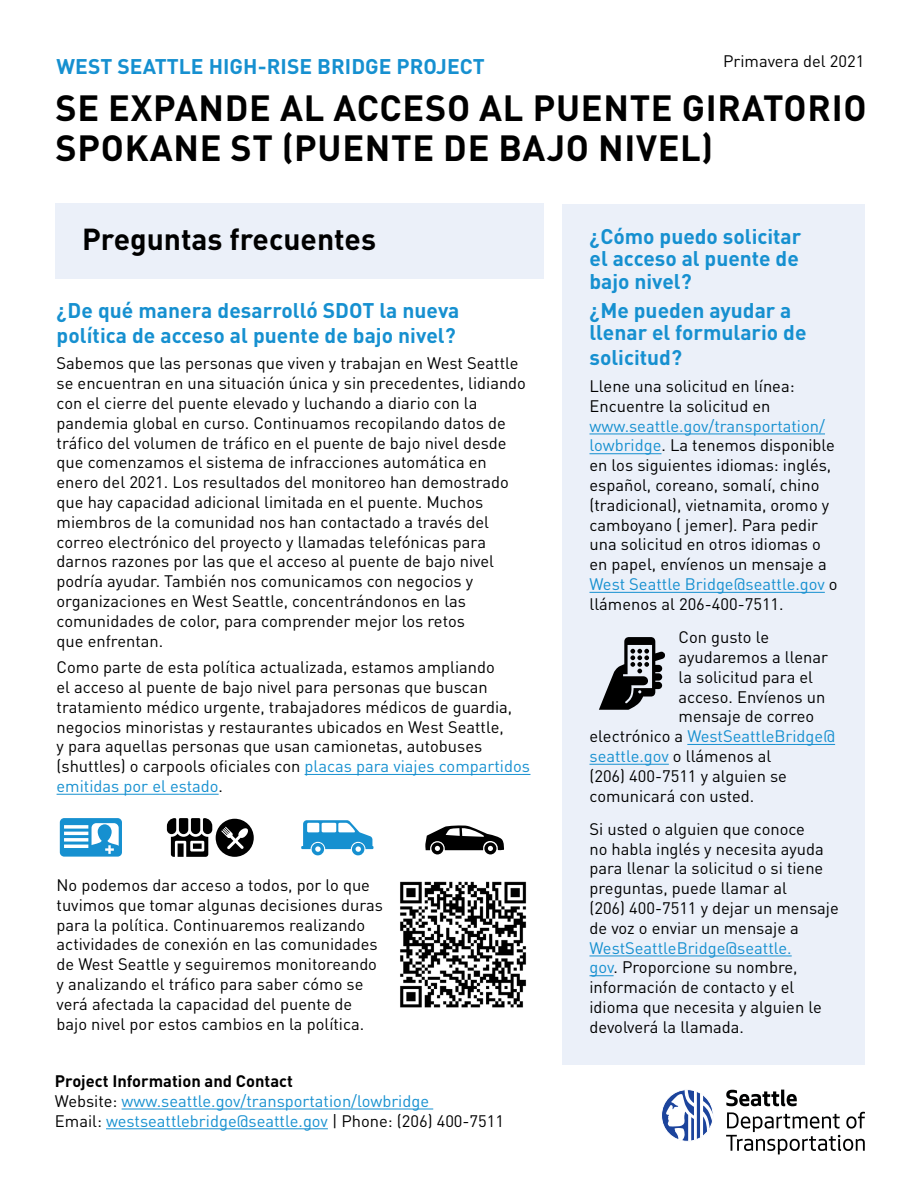
<style>
.page{position:relative;width:918px;height:1188px;background:#fff}
.page>*{position:absolute;margin:0;border:0;box-sizing:border-box;transform-origin:0 0}
.t1{font:700 36px/40.5px "DIN Pro";letter-spacing:.02em;color:#000}
.t2{font:700 30px "DINOT";color:#000}
.t3{font:700 21px/22.5px "DIN Pro";color:#1690d0}
.t4{font:16.5px/19.8px "DINOT";color:#000}
.t5{font:16.5px/19.8px "DINOT";color:#1690d0}
.t6{font:700 16.5px "DINOT";color:#000}
.s1{color:#1690d0}
.s2{color:#000}
</style>
<div class="page">
<div style="left:563px;top:205px;width:302px;height:860px;background:#ebf0f9"></div>
<div style="left:55px;top:203px;width:488px;height:76px;background:#ebf0f9"></div>
<hr style="left:305px;top:774px;width:225px;height:1px;background:#1690d0">
<hr style="left:57px;top:794px;width:162px;height:1px;background:#1690d0">
<hr style="left:122px;top:1109px;width:311px;height:1px;background:#1690d0">
<hr style="left:106px;top:1129px;width:222px;height:1px;background:#1690d0">
<hr style="left:590px;top:434px;width:235px;height:1px;background:#1690d0">
<hr style="left:590px;top:453px;width:72px;height:1px;background:#1690d0">
<hr style="left:590px;top:592px;width:235px;height:1px;background:#1690d0">
<hr style="left:687px;top:744px;width:148px;height:1px;background:#1690d0">
<hr style="left:590px;top:764px;width:79px;height:1px;background:#1690d0">
<hr style="left:590px;top:956px;width:202px;height:1px;background:#1690d0">
<svg style="left:590px;top:975px;width:24px;height:1px"></svg>
<svg style="left:301px;top:820px;width:73px;height:36px"></svg>
<svg style="left:60px;top:818px;width:62px;height:39px"></svg>
<div style="left:216px;top:819px;width:38px;height:38px;background:#000;border-radius:50%"></div>
<svg style="left:221px;top:826px;width:27px;height:24px"></svg>
<svg style="left:167px;top:818px;width:45px;height:39px"></svg>
<svg style="left:425px;top:825px;width:79px;height:29px"></svg>
<img style="left:400px;top:881px;width:127px;height:127px">
<svg style="left:599px;top:637px;width:66px;height:73px"></svg>
<svg style="left:726px;top:1112px;width:139px;height:42px"></svg>
<svg style="left:726px;top:1090px;width:71px;height:16px"></svg>
<div style="left:662px;top:1090px;width:51px;height:51px;background:#1c449c;border-radius:50%"></div>
<svg style="left:666px;top:1090px;width:47px;height:51px"></svg>
<h1 class="t3" style="left:57px;top:52px;width:430px">WEST SEATTLE HIGH-RISE BRIDGE PROJECT</h1>
<p class="t4" style="left:723px;top:51px;width:143px">Primavera del 2021</p>
<h1 class="t1" style="left:55px;top:83px;width:813px">SE EXPANDE AL ACCESO AL PUENTE GIRATORIO<br>SPOKANE ST (PUENTE DE BAJO NIVEL)</h1>
<h1 class="t2" style="left:82px;top:219px;width:296px">Preguntas frecuentes</h1>
<h2 class="t3" style="left:57px;top:295px;width:404px;line-height:25.2px">¿De qué manera desarrolló SDOT la nueva política de acceso al puente de bajo nivel?</h2>
<p class="t4" style="left:57px;top:353px;width:471px">Sabemos que las personas que viven y trabajan en West Seattle se encuentran en una situación única y sin precedentes, lidiando con el cierre del puente elevado y luchando a diario con la pandemia global en curso. Continuamos recopilando datos de tráfico del volumen de tráfico en el puente de bajo nivel desde que comenzamos el sistema de infracciones automática en enero del 2021. Los resultados del monitoreo han demostrado que hay capacidad adicional limitada en el puente. Muchos miembros de la comunidad nos han contactado a través del correo electrónico del proyecto y llamadas telefónicas para darnos razones por las que el acceso al puente de bajo nivel podría ayudar. También nos comunicamos con negocios y organizaciones en West Seattle, concentrándonos en las comunidades de color, para comprender mejor los retos<br>que enfrentan.</p>
<p class="t4" style="left:57px;top:657px;width:475px">Como parte de esta política actualizada, estamos ampliando<br>el acceso al puente de bajo nivel para personas que buscan tratamiento médico urgente, trabajadores médicos de guardia, negocios minoristas y restaurantes ubicados en West Seattle,<br>y para aquellas personas que usan camionetas, autobuses (shuttles) o carpools oficiales con <span class="s1">placas para viajes compartidos emitidas por el estado</span>.</p>
<p class="t4" style="left:57px;top:875px;width:328px">No podemos dar acceso a todos, por lo que tuvimos que tomar algunas decisiones duras para la política. Continuaremos realizando actividades de conexión en las comunidades de West Seattle y seguiremos monitoreando y analizando el tráfico para saber cómo se verá afectada la capacidad del puente de bajo nivel por estos cambios en la política.</p>
<h4 class="t6" style="left:55px;top:1070px;width:239px">Project Information and Contact</h4>
<p class="t5" style="left:55px;top:1091px;width:451px"><span class="s2">Website:</span> www.seattle.gov/transportation/lowbridge<br><span class="s2">Email:</span> westseattlebridge@seattle.gov <span class="s2">| Phone: (206) 400-7511</span></p>
<h2 class="t3" style="left:590px;top:222px;width:213px;text-align:justify">¿Cómo puedo solicitar el acceso al puente de bajo nivel?</h2>
<h2 class="t3" style="left:590px;top:296px;width:219px">¿Me pueden ayudar a llenar el formulario de</h2>
<h2 class="t3" style="left:590px;top:344px;width:94px">solicitud?</h2>
<p class="t4" style="left:590px;top:376px;width:207px">Llene una solicitud en línea:<br>Encuentre la solicitud en</p>
<p class="t4" style="left:590px;top:416px;width:250px"><span class="s1">www.seattle.gov/transportation/ lowbridge</span>. La tenemos disponible en los siguientes idiomas: inglés, español, coreano, somalí, chino (tradicional), vietnamita, oromo y camboyano ( jemer). Para pedir una solicitud en otros idiomas o en papel, envíenos un mensaje a <span class="s1">West Seattle Bridge@seattle.gov</span> o llámenos al 206-400-7511.</p>
<p class="t4" style="left:679px;top:627px;width:151px">Con gusto le ayudaremos a llenar la solicitud para el acceso. Envíenos un mensaje de correo</p>
<p class="t5" style="left:590px;top:726px;width:247px"><span class="s2">electrónico a</span> WestSeattleBridge@ seattle.gov <span class="s2">o llámenos al</span></p>
<p class="t4" style="left:590px;top:766px;width:199px">(206) 400-7511 y alguien se comunicará con usted.</p>
<p class="t4" style="left:590px;top:819px;width:236px">Si usted o alguien que conoce no habla inglés y necesita ayuda para llenar la solicitud o si tiene preguntas, puede llamar al</p>
<p class="t4" style="left:590px;top:898px;width:251px">(206) 400-7511 y dejar un mensaje de voz o enviar un mensaje a</p>
<p class="t4" style="left:590px;top:938px;width:234px"><span class="s1">WestSeattleBridge@seattle. gov</span>. Proporcione su nombre, información de contacto y el idioma que necesita y alguien le devolverá la llamada.</p>
</div>
